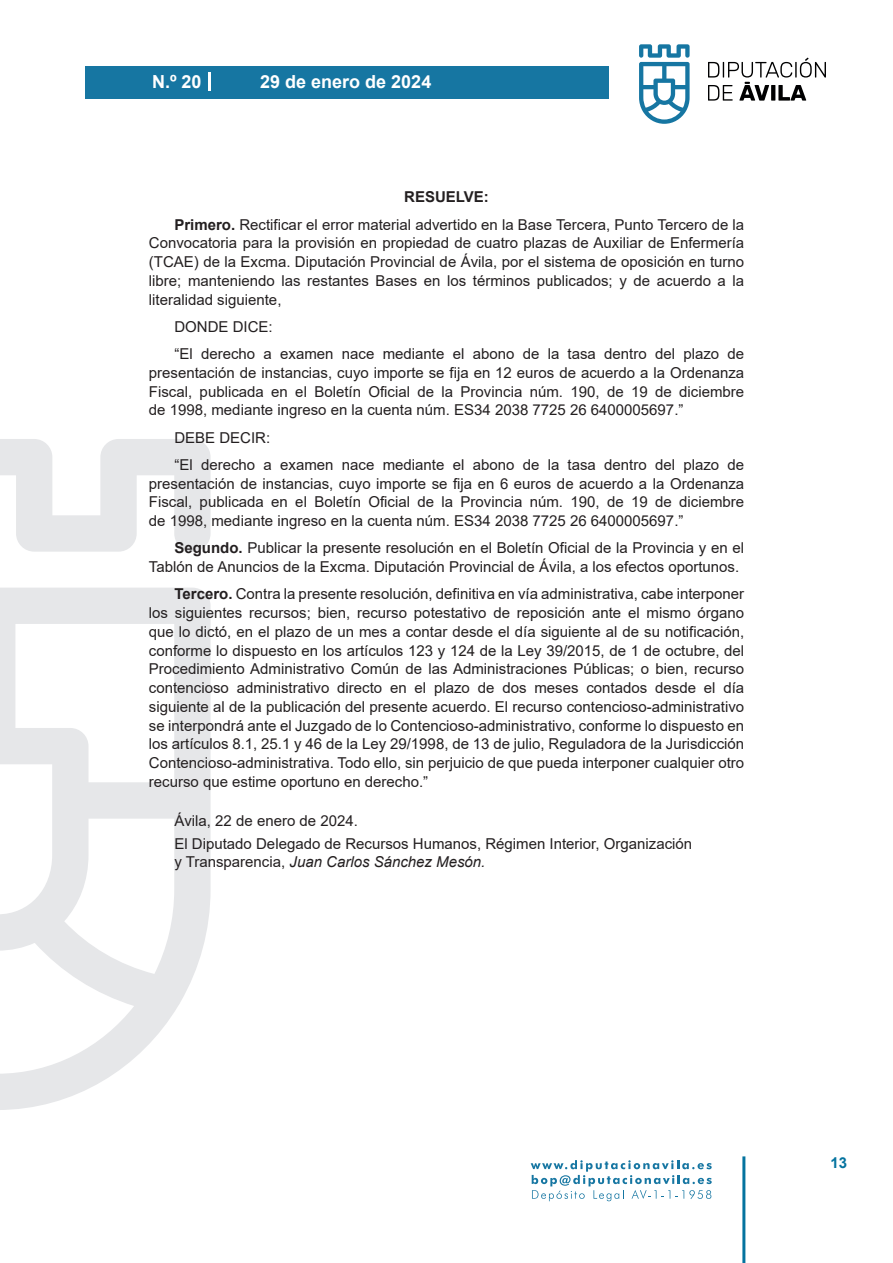
<style>
.page{position:relative;width:893px;height:1263px;background:#fff}
.page>*{position:absolute;margin:0;border:0;box-sizing:border-box;transform-origin:0 0}
.t1{font:700 18px "Arial";color:#fff}
.texto_normal{font:15px/18.8px "Arial";color:#231f20;text-align:justify}
.firma{font:15px/18px "Arial";color:#231f20}
.fecha{font:15px "Arial";color:#231f20}
.texto_centrado{font:700 15px "Arial";color:#231f20}
.t2{font:700 15px "Arial";color:#04739f}
.s1{font-weight:700}
.s2{font-style:italic}
</style>
<div class="page">
<svg style="left:531px;top:1160px;width:181px;height:41px"></svg>
<div style="left:85px;top:66px;width:523px;height:33px;background:#1676a2"></div>
<svg style="left:639px;top:44px;width:51px;height:80px"></svg>
<svg style="left:708px;top:58px;width:118px;height:43px"></svg>
<hr style="left:742px;top:1156px;width:3px;height:107px;background:#04739f">
<svg style="left:208px;top:72px;width:2px;height:18px"></svg>
<svg style="left:0;top:439px;width:211px;height:671px"></svg>
<p class="t1" style="left:152px;top:69px;width:51px">N.º 20</p>
<p class="t1" style="left:260px;top:69px;width:173px">29 de enero de 2024</p>
<p class="texto_centrado" style="left:404px;top:187px;width:86px">RESUELVE:</p>
<p class="texto_normal" style="left:149px;top:215px;width:597px;text-indent:26px"><span class="s1">Primero.</span> Rectificar el error material advertido en la Base Tercera, Punto Tercero de la Convocatoria para la provisión en propiedad de cuatro plazas de Auxiliar de Enfermería (TCAE) de la Excma. Diputación Provincial de Ávila, por el sistema de oposición en turno libre; manteniendo las restantes Bases en los términos publicados; y de acuerdo a la literalidad siguiente,</p>
<p class="texto_normal" style="left:174px;top:317px;width:100px">DONDE DICE:</p>
<p class="texto_normal" style="left:149px;top:344px;width:597px;text-indent:26px">“El derecho a examen nace mediante el abono de la tasa dentro del plazo de presentación de instancias, cuyo importe se fija en 12 euros de acuerdo a la Ordenanza Fiscal, publicada en el Boletín Oficial de la Provincia núm. 190, de 19 de diciembre de 1998, mediante ingreso en la cuenta núm. ES34 2038 7725 26 6400005697.”</p>
<p class="texto_normal" style="left:174px;top:428px;width:97px">DEBE DECIR:</p>
<p class="texto_normal" style="left:149px;top:455px;width:597px;text-indent:26px">“El derecho a examen nace mediante el abono de la tasa dentro del plazo de presentación de instancias, cuyo importe se fija en 6 euros de acuerdo a la Ordenanza Fiscal, publicada en el Boletín Oficial de la Provincia núm. 190, de 19 de diciembre de 1998, mediante ingreso en la cuenta núm. ES34 2038 7725 26 6400005697.”</p>
<p class="texto_normal" style="left:149px;top:539px;width:597px;text-indent:26px"><span class="s1">Segundo.</span> Publicar la presente resolución en el Boletín Oficial de la Provincia y en el<br>Tablón de Anuncios de la Excma. Diputación Provincial de Ávila, a los efectos oportunos.</p>
<p class="texto_normal" style="left:149px;top:585px;width:597px;text-indent:26px"><span class="s1">Tercero.</span> Contra la presente resolución, definitiva en vía administrativa, cabe interponer los siguientes recursos; bien, recurso potestativo de reposición ante el mismo órgano que lo dictó, en el plazo de un mes a contar desde el día siguiente al de su notificación, conforme lo dispuesto en los artículos 123 y 124 de la Ley 39/2015, de 1 de octubre, del Procedimiento Administrativo Común de las Administraciones Públicas; o bien, recurso contencioso administrativo directo en el plazo de dos meses contados desde el día siguiente al de la publicación del presente acuerdo. El recurso contencioso-administrativo se interpondrá ante el Juzgado de lo Contencioso-administrativo, conforme lo dispuesto en los artículos 8.1, 25.1 y 46 de la Ley 29/1998, de 13 de julio, Reguladora de la Jurisdicción Contencioso-administrativa. Todo ello, sin perjuicio de que pueda interponer cualquier otro recurso que estime oportuno en derecho.”</p>
<p class="fecha" style="left:174px;top:811px;width:185px">Ávila, 22 de enero de 2024.</p>
<p class="firma" style="left:174px;top:834px;width:519px">El Diputado Delegado de Recursos Humanos, Régimen Interior, Organización y Transparencia, <span class="s2">Juan Carlos Sánchez Mesón.</span></p>
<p class="t2" style="left:831px;top:1152px;width:18px">13</p>
</div>
